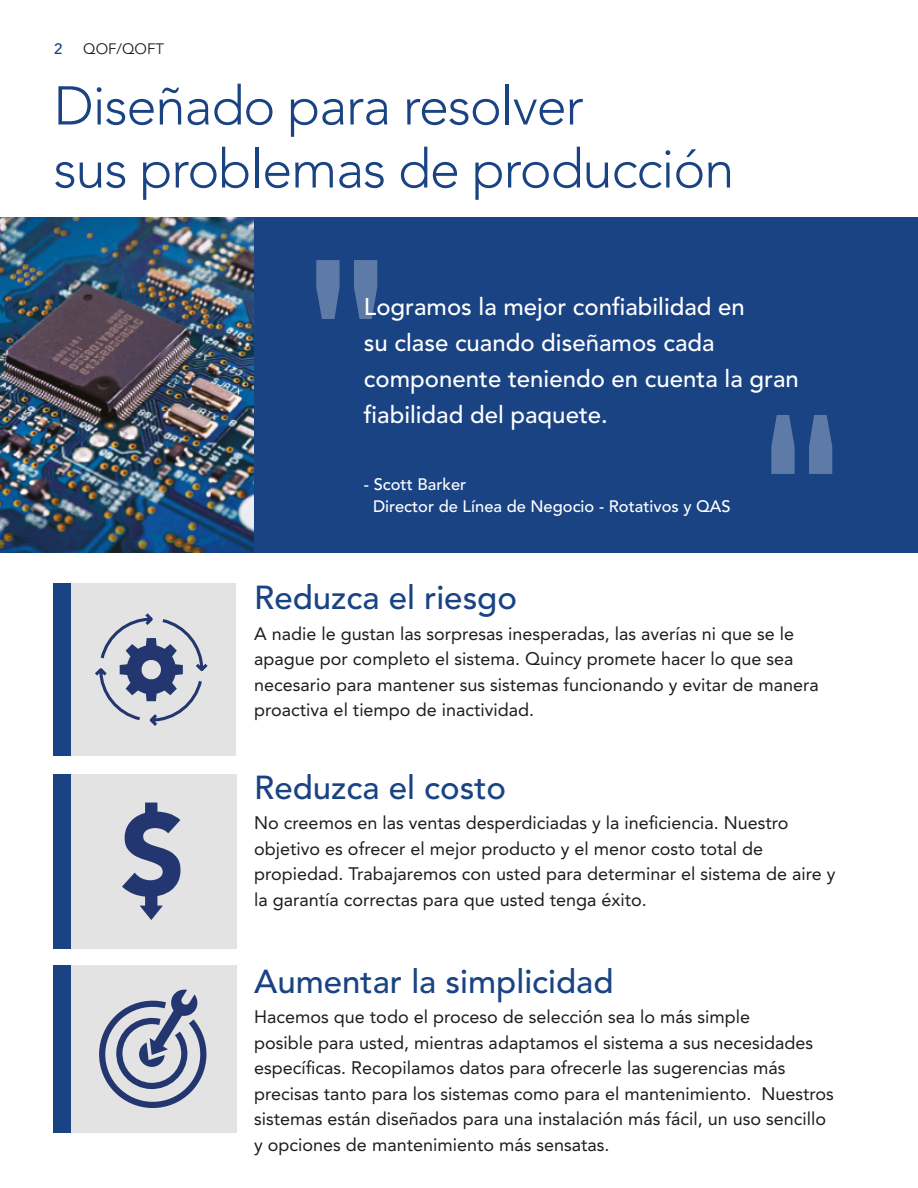
<style>
.page{position:relative;width:918px;height:1188px;background:#fff}
.page>*{position:absolute;margin:0;border:0;box-sizing:border-box;transform-origin:0 0}
.t1{font:232.5px "Arial";color:#fff}
.t2{font:300 54px/63px "Avenir LT Std";letter-spacing:-.02em;color:#1a4384}
.t3{font:500 33px "Avenir LT Std";color:#1a4384}
.t4{font:500 24px/36px "Avenir LT Std";color:#fff}
.t5{font:18px/25.5px "Avenir LT Std";color:#1d1d1b}
.t6{font:500 16.5px/22.5px "Avenir LT Std";color:#fff}
.t7{font:15px "Avenir LT Std";color:#1d1d1b}
.t8{font:500 15px "Avenir LT Std";color:#1a4384}
</style>
<div class="page">
<img style="left:0;top:217px;width:254px;height:335px">
<div style="left:254px;top:217px;width:664px;height:335px;background:#1a4384"></div>
<div style="left:53px;top:584px;width:183px;height:172px;background:#e3e3e3"></div>
<div style="left:53px;top:774px;width:184px;height:174px;background:#e3e3e3"></div>
<div style="left:53px;top:965px;width:184px;height:168px;background:#e3e3e3"></div>
<div style="left:53px;top:584px;width:18px;height:172px;background:#1a4384"></div>
<div style="left:53px;top:774px;width:18px;height:174px;background:#1a4384"></div>
<div style="left:53px;top:965px;width:18px;height:168px;background:#1a4384"></div>
<svg style="left:95px;top:613px;width:113px;height:113px"></svg>
<svg style="left:122px;top:803px;width:59px;height:117px"></svg>
<svg style="left:102px;top:990px;width:104px;height:118px"></svg>
<p class="t8" style="left:54px;top:40px;width:10px">2</p>
<p class="t7" style="left:83px;top:40px;width:82px">QOF/QOFT</p>
<h2 class="t2" style="left:54px;top:75px;width:682px">Diseñado para resolver<br>sus problemas de producción</h2>
<h1 class="t1" style="left:306px;top:193px;width:84px">"</h1>
<h3 class="t4" style="left:364px;top:289px;width:436px">Logramos la mejor confiabilidad en<br>su clase cuando diseñamos cada componente teniendo en cuenta la gran fiabilidad del paquete.</h3>
<h1 class="t1" style="left:843px;top:541px;width:84px;rotate:-180deg">"</h1>
<p class="t6" style="left:373px;top:473px;width:359px;text-indent:-9px">- Scott Barker<br>Director de Línea de Negocio - Rotativos y QAS</p>
<h3 class="t3" style="left:254px;top:579px;width:264px">Reduzca el riesgo</h3>
<p class="t5" style="left:254px;top:621px;width:566px">A nadie le gustan las sorpresas inesperadas, las averías ni que se le apague por completo el sistema. Quincy promete hacer lo que sea necesario para mantener sus sistemas funcionando y evitar de manera proactiva el tiempo de inactividad.</p>
<h3 class="t3" style="left:254px;top:768px;width:253px">Reduzca el costo</h3>
<p class="t5" style="left:254px;top:811px;width:583px">No creemos en las ventas desperdiciadas y la ineficiencia. Nuestro objetivo es ofrecer el mejor producto y el menor costo total de propiedad. Trabajaremos con usted para determinar el sistema de aire y la garantía correctas para que usted tenga éxito.</p>
<h3 class="t3" style="left:254px;top:962px;width:361px">Aumentar la simplicidad</h3>
<p class="t5" style="left:254px;top:1005px;width:581px">Hacemos que todo el proceso de selección sea lo más simple<br>posible para usted, mientras adaptamos el sistema a sus necesidades específicas. Recopilamos datos para ofrecerle las sugerencias más precisas tanto para los sistemas como para el mantenimiento. Nuestros sistemas están diseñados para una instalación más fácil, un uso sencillo y opciones de mantenimiento más sensatas.</p>
</div>
